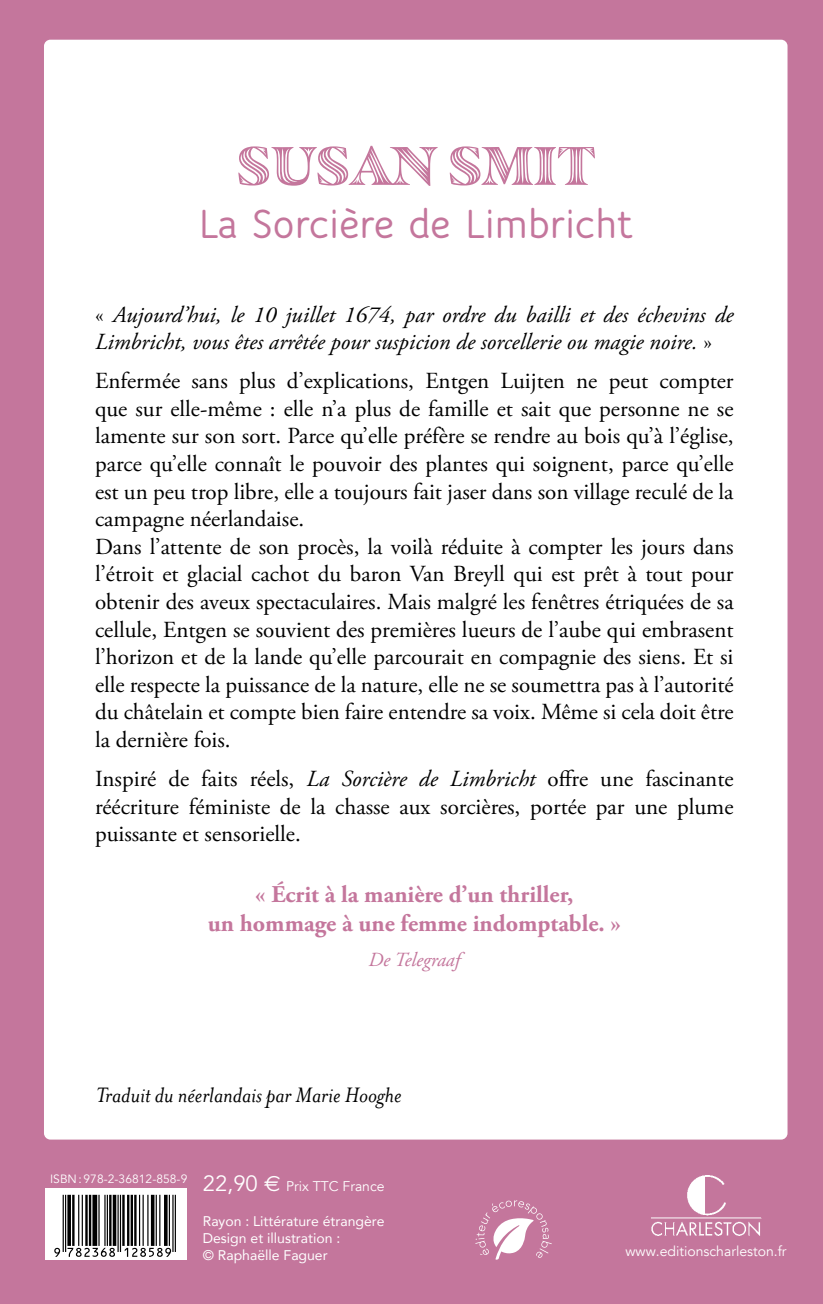
<style>
.page{position:relative;width:823px;height:1304px;background:#fff}
.page>*{position:absolute;margin:0;border:0;box-sizing:border-box;transform-origin:0 0}
.t1{font:54px "Masqualero Groove";color:#c4769c}
.t2{font:700 44px "Speak Pro";color:#c4769c}
.t3{font:700 24px/28.8px "Adobe Garamond Pro";color:#c4769c;text-align:center}
.t4{font:italic 24px "Mrs Eaves OT";color:#000}
.t5{font:23px/27.6px "Adobe Garamond Pro";color:#000}
.t6{font:italic 23px/27.6px "Adobe Garamond Pro";color:#000}
.t7{font:italic 20px "Adobe Garamond Pro";color:#c4769c}
.t8{font:14px/16.8px "Avenir";color:#fff}
.t9{font:14px "Avenir";color:#fff}
.t10{font:12px "Avenir";letter-spacing:.005em;color:#fff}
.s1{font-style:normal}
.s2{font-style:italic}
.s3{font-size:22px}
.s4{font-family:"Euro Sans";font-size:22px}
</style>
<div class="page">
<div style="left:0;top:0;width:822px;height:1304px;background:#c4769c"></div>
<div style="left:45px;top:1188px;width:142px;height:72px;background:#fff"></div>
<div style="left:44px;top:40px;width:743px;height:1100px;background:#fff;border-radius:6px"></div>
<img style="left:651px;top:1176px;width:110px;height:59px">
<svg style="left:475px;top:1200px;width:76px;height:60px"></svg>
<svg style="left:54px;top:1195px;width:122px;height:62px"></svg>
<p class="t1" style="left:236px;top:131px;width:360px">SUSAN SMIT</p>
<p class="t2" style="left:198px;top:198px;width:436px">La Sorcière de Limbricht</p>
<p class="t6" style="left:95px;top:301px;width:639px"><span class="s1">«</span> Aujourd’hui, le 10 juillet 1674, par ordre du bailli et des échevins de<br>Limbricht, vous êtes arrêtée pour suspicion de sorcellerie ou magie noire. <span class="s1">»</span></p>
<p class="t5" style="left:95px;top:368px;width:640px">Enfermée sans plus d’explications, Entgen Luijten ne peut compter que sur elle-même : elle n’a plus de famille et sait que personne ne se lamente sur son sort. Parce qu’elle préfère se rendre au bois qu’à l’église, parce qu’elle connaît le pouvoir des plantes qui soignent, parce qu’elle est un peu trop libre, elle a toujours fait jaser dans son village reculé de la campagne néerlandaise.<br>Dans l’attente de son procès, la voilà réduite à compter les jours dans l’étroit et glacial cachot du baron Van Breyll qui est prêt à tout pour obtenir des aveux spectaculaires. Mais malgré les fenêtres étriquées de sa cellule, Entgen se souvient des premières lueurs de l’aube qui embrasent l’horizon et de la lande qu’elle parcourait en compagnie des siens. Et si elle respecte la puissance de la nature, elle ne se soumettra pas à l’autorité du châtelain et compte bien faire entendre sa voix. Même si cela doit être la dernière fois.</p>
<p class="t5" style="left:95px;top:766px;width:639px;text-align:justify">Inspiré de faits réels, <span class="s2">La Sorcière de Limbricht</span> offre une fascinante réécriture féministe de la chasse aux sorcières, portée par une plume puissante et sensorielle.</p>
<p class="t3" style="left:207px;top:880px;width:414px">« Écrit à la manière d’un thriller,<br>un hommage à une femme indomptable. »</p>
<p class="t7" style="left:368px;top:948px;width:93px">De Telegraaf</p>
<p class="t4" style="left:96px;top:1081px;width:307px">Traduit du néerlandais par Marie Hooghe</p>
<p class="t10" style="left:50px;top:1172px;width:139px">ISBN:978-2-36812-858-9</p>
<p class="t9" style="left:203px;top:1178px;width:183px"><span class="s3">22,90</span> <span class="s4">€</span> Prix TTC France</p>
<p class="t8" style="left:203px;top:1212px;width:183px">Rayon : Littérature étrangère<br>Design et illustration :<br>© Raphaëlle Faguer</p>
<p class="t9" style="left:625px;top:1243px;width:162px">www.editionscharleston.fr</p>
</div>
